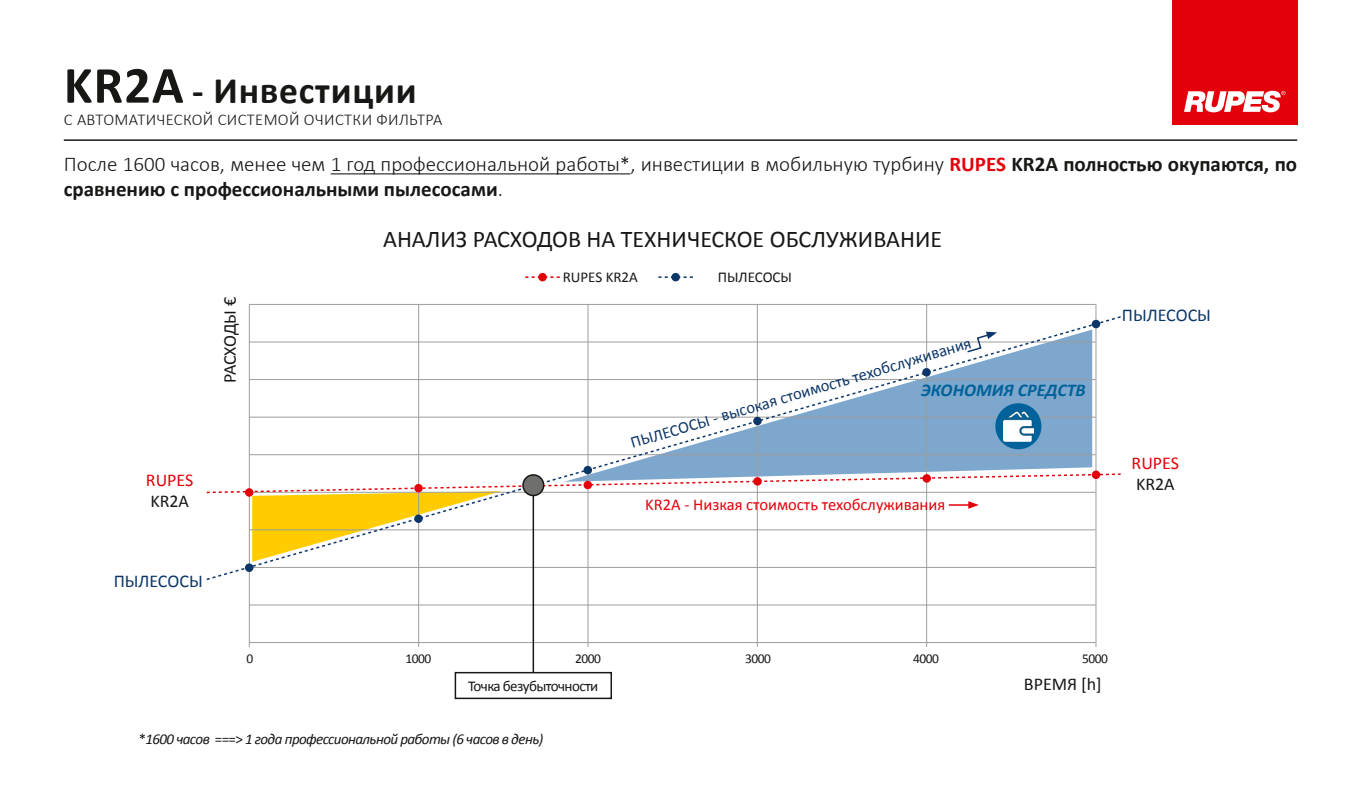
<style>
.page{position:relative;width:1361px;height:808px;background:#fff}
.page>*{position:absolute;margin:0;border:0;box-sizing:border-box;transform-origin:0 0}
.t1{font:700 37.5px "Calibri";letter-spacing:.02em;color:#171715}
.t2{font:24px "Calibri";color:#171715}
.t3{font:300 21px/25.2px "Calibri";color:#171715}
.t4{font:18px "Calibri";color:#171715}
.t5{font:18px "Calibri";color:#0c3668}
.t6{font:italic 700 18px "Calibri";color:#00629b}
.t7{font:18px "Calibri";color:#e3000a}
.t8{font:18px "Calibri";letter-spacing:-.025em;color:#171715}
.t9{font:16.5px "Calibri";color:#0c3668}
.t10{font:300 16.5px "Calibri";letter-spacing:.02em;color:#171715}
.t11{font:16.5px "Calibri";color:#e3000a}
.t12{font:italic 15px "Calibri";letter-spacing:-.04em;color:#171715}
.t13{font:15px "Calibri";letter-spacing:-.04em;color:#171715}
.t14{font:15px "Calibri";color:#171715}
.t15{font:13.5px "Calibri";letter-spacing:-.04em;color:#171715}
.s1{font-size:52.5px}
.s2{font-weight:700;color:#e3000a}
.s3{font-weight:700}
.s4{font-style:normal}
</style>
<div class="page">
<hr style="left:249px;top:642px;width:846px;height:1px;background:#9d9d9c">
<hr style="left:249px;top:605px;width:846px;height:1px;background:#9d9d9c">
<hr style="left:249px;top:304px;width:846px;height:1px;background:#9d9d9c">
<hr style="left:249px;top:304px;width:1px;height:343px;background:#9d9d9c">
<hr style="left:418px;top:304px;width:1px;height:343px;background:#9d9d9c">
<hr style="left:587px;top:304px;width:1px;height:343px;background:#9d9d9c">
<hr style="left:757px;top:304px;width:1px;height:343px;background:#9d9d9c">
<hr style="left:926px;top:304px;width:1px;height:343px;background:#9d9d9c">
<hr style="left:1095px;top:304px;width:1px;height:343px;background:#9d9d9c">
<hr style="left:64px;top:139px;width:1233px;height:2px;background:#171715">
<hr style="left:331px;top:173px;width:299px;height:1px;background:#171715">
<div style="left:455px;top:672px;width:157px;height:27px;border:2px solid #171715"></div>
<svg style="left:525px;top:276px;width:35px;height:2px"></svg>
<div style="left:538px;top:273px;width:9px;height:8px;background:#e3000a;border-radius:50%"></div>
<svg style="left:658px;top:276px;width:35px;height:2px"></svg>
<div style="left:671px;top:273px;width:9px;height:8px;background:#0c3668;border-radius:50%"></div>
<svg style="left:206px;top:315px;width:915px;height:266px"></svg>
<div style="left:245px;top:488px;width:8px;height:9px;background:#e3000a;border-radius:50%"></div>
<div style="left:245px;top:563px;width:8px;height:9px;background:#0c3668;border-radius:50%"></div>
<div style="left:414px;top:484px;width:9px;height:8px;background:#e3000a;border-radius:50%"></div>
<div style="left:414px;top:514px;width:9px;height:9px;background:#0c3668;border-radius:50%"></div>
<div style="left:583px;top:481px;width:9px;height:8px;background:#e3000a;border-radius:50%"></div>
<div style="left:583px;top:466px;width:9px;height:8px;background:#0c3668;border-radius:50%"></div>
<div style="left:753px;top:477px;width:9px;height:9px;background:#e3000a;border-radius:50%"></div>
<div style="left:753px;top:417px;width:9px;height:8px;background:#0c3668;border-radius:50%"></div>
<div style="left:922px;top:474px;width:9px;height:9px;background:#e3000a;border-radius:50%"></div>
<div style="left:922px;top:368px;width:9px;height:9px;background:#0c3668;border-radius:50%"></div>
<div style="left:1091px;top:470px;width:9px;height:9px;background:#e3000a;border-radius:50%"></div>
<div style="left:1091px;top:320px;width:9px;height:8px;background:#0c3668;border-radius:50%"></div>
<hr style="left:532px;top:486px;width:2px;height:187px;background:#171715">
<div style="left:523px;top:475px;width:21px;height:20px;background:#6f6f6e;border-radius:50%"></div>
<div style="left:522px;top:474px;width:22px;height:22px;border:2px solid #171715;border-radius:50%"></div>
<div style="left:995px;top:403px;width:46px;height:46px;background:#00629b;border-radius:50%"></div>
<img style="left:1003px;top:411px;width:30px;height:30px">
<div style="left:1171px;top:0;width:126px;height:124px;background:#e3000a"></div>
<svg style="left:1184px;top:91px;width:101px;height:21px"></svg>
<h1 class="t1" style="left:64px;top:66px;width:354px"><span class="s1">KR2A</span> - Инвестиции</h1>
<p class="t10" style="left:64px;top:109px;width:380px">С АВТОМАТИЧЕСКОЙ СИСТЕМОЙ ОЧИСТКИ ФИЛЬТРА</p>
<p class="t3" style="left:64px;top:151px;width:1235px">После 1600 часов, менее чем 1 год профессиональной работы*, инвестиции в мобильную турбину <span class="s2">RUPES</span> <span class="s3">KR2A полностью окупаются, по сравнению с профессиональными пылесосами</span>.</p>
<p class="t2" style="left:383px;top:224px;width:560px">АНАЛИЗ РАСХОДОВ НА ТЕХНИЧЕСКОЕ ОБСЛУЖИВАНИЕ</p>
<p class="t8" style="left:218px;top:383px;width:88px;rotate:-90deg">РАСХОДЫ €</p>
<p class="t14" style="left:563px;top:267px;width:77px">RUPES KR2A</p>
<p class="t14" style="left:718px;top:267px;width:76px">ПЫЛЕСОСЫ</p>
<p class="t9" style="left:628px;top:434px;width:356px;rotate:-17deg">ПЫЛЕСОСЫ - высокая стоимость техобслуживания</p>
<p class="t6" style="left:921px;top:379px;width:166px">ЭКОНОМИЯ СРЕДСТВ</p>
<p class="t5" style="left:1122px;top:303px;width:91px">ПЫЛЕСОСЫ</p>
<p class="t7" style="left:1131px;top:451px;width:49px">RUPES</p>
<p class="t7" style="left:146px;top:468px;width:49px">RUPES</p>
<p class="t4" style="left:1136px;top:473px;width:40px">KR2A</p>
<p class="t4" style="left:150px;top:490px;width:40px">KR2A</p>
<p class="t11" style="left:645px;top:494px;width:301px">KR2A - Низкая стоимость техобслуживания</p>
<p class="t5" style="left:114px;top:569px;width:91px">ПЫЛЕСОСЫ</p>
<p class="t15" style="left:246px;top:650px;width:8px">0</p>
<p class="t15" style="left:405px;top:650px;width:27px">1000</p>
<p class="t15" style="left:575px;top:650px;width:27px">2000</p>
<p class="t15" style="left:745px;top:650px;width:27px">3000</p>
<p class="t15" style="left:913px;top:650px;width:27px">4000</p>
<p class="t15" style="left:1082px;top:650px;width:27px">5000</p>
<p class="t13" style="left:468px;top:677px;width:132px">Точка безубыточности</p>
<p class="t12" style="left:139px;top:728px;width:406px"><span class="s4">*</span>1600 часов <span class="s4">===&gt;</span> 1 года профессиональной работы (6 часов в день)</p>
<p class="t4" style="left:1024px;top:673px;width:79px">ВРЕМЯ [h]</p>
</div>
